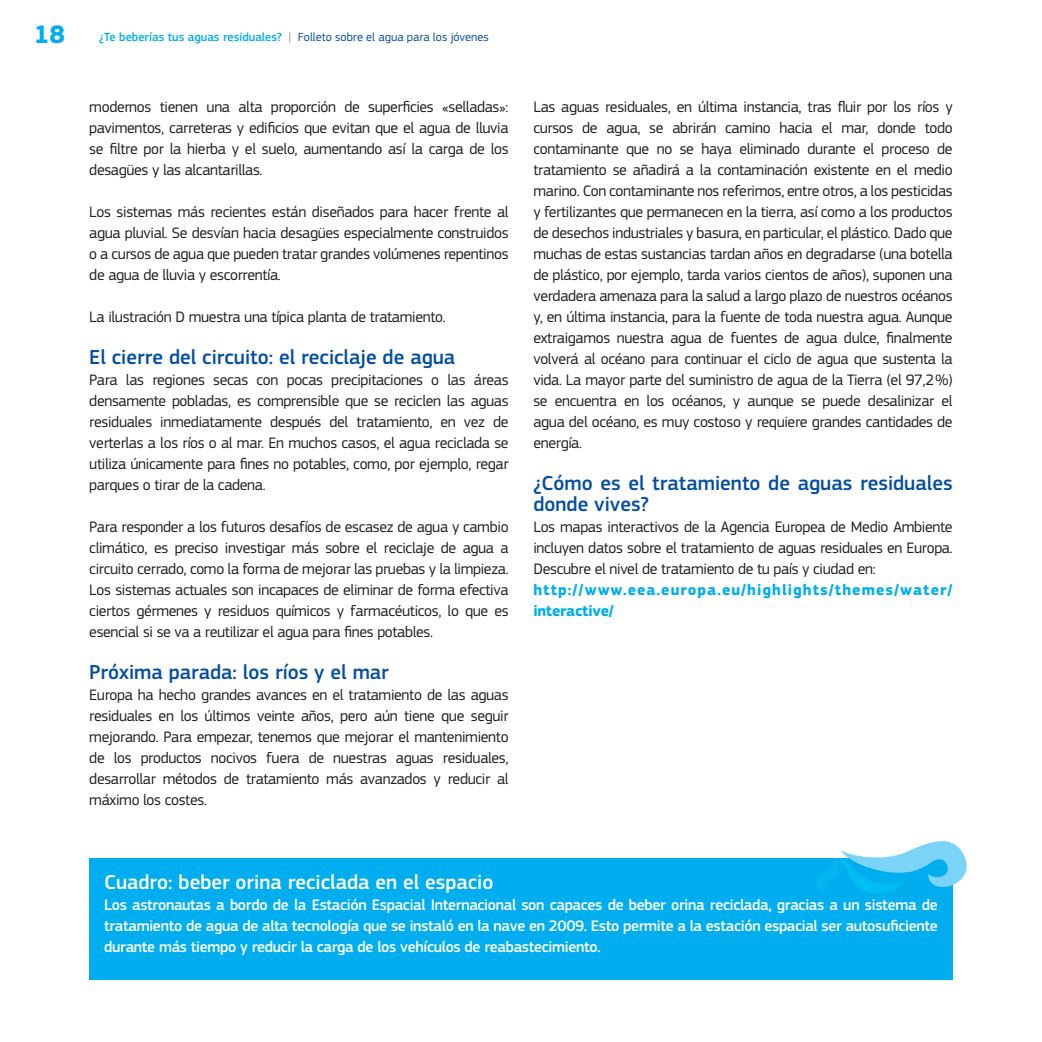
<style>
.page{position:relative;width:1042px;height:1042px;background:#fff}
.page>*{position:absolute;margin:0;border:0;box-sizing:border-box;transform-origin:0 0}
.t1{font:700 26.25px "EC Square Sans Pro";color:#00aeef}
.t2{font:500 21px/21px "EC Square Sans Pro";color:#034ea2}
.t3{font:500 21px "EC Square Sans Pro";color:#fff}
.t4{font:15.75px/21px "EC Square Sans Pro";letter-spacing:-.02em;color:#231f20;text-align:justify}
.t5{font:500 15.75px/21px "EC Square Sans Pro";letter-spacing:-.02em;color:#fff;text-align:justify}
.t6{font:700 15.75px/21px "EC Square Sans Pro";letter-spacing:.065em;color:#00aeef}
.t7{font:12.25px "EC Square Sans Pro";color:#034ea2}
.s1{font-weight:500;color:#00aeef}
.s2{color:#808285}
</style>
<div class="page">
<div style="left:89px;top:858px;width:863px;height:121px;background:#00aeef"></div>
<svg style="left:839px;top:841px;width:128px;height:53px"></svg>
<h1 class="t1" style="left:34px;top:24px;width:33px">18</h1>
<p class="t7" style="left:99px;top:32px;width:391px"><span class="s1">¿Te beberías tus aguas residuales?</span> <span class="s2">|</span> Folleto sobre el agua para los jóvenes</p>
<p class="t4" style="left:89px;top:98px;width:421px">modernos tienen una alta proporción de superficies «selladas»: pavimentos, carreteras y edificios que evitan que el agua de lluvia se filtre por la hierba y el suelo, aumentando así la carga de los desagües y las alcantarillas.</p>
<p class="t4" style="left:89px;top:203px;width:421px">Los sistemas más recientes están diseñados para hacer frente al agua pluvial. Se desvían hacia desagües especialmente construidos o a cursos de agua que pueden tratar grandes volúmenes repentinos de agua de lluvia y escorrentía.</p>
<p class="t4" style="left:89px;top:308px;width:358px">La ilustración D muestra una típica planta de tratamiento.</p>
<h2 class="t2" style="left:89px;top:349px;width:367px">El cierre del circuito: el reciclaje de agua</h2>
<p class="t4" style="left:89px;top:371px;width:421px">Para las regiones secas con pocas precipitaciones o las áreas densamente pobladas, es comprensible que se reciclen las aguas residuales inmediatamente después del tratamiento, en vez de verterlas a los ríos o al mar. En muchos casos, el agua reciclada se utiliza únicamente para fines no potables, como, por ejemplo, regar parques o tirar de la cadena.</p>
<p class="t4" style="left:89px;top:518px;width:421px">Para responder a los futuros desafíos de escasez de agua y cambio climático, es preciso investigar más sobre el reciclaje de agua a circuito cerrado, como la forma de mejorar las pruebas y la limpieza.<br>Los sistemas actuales son incapaces de eliminar de forma efectiva ciertos gérmenes y residuos químicos y farmacéuticos, lo que es esencial si se va a reutilizar el agua para fines potables.</p>
<h2 class="t2" style="left:89px;top:664px;width:301px">Próxima parada: los ríos y el mar</h2>
<p class="t4" style="left:89px;top:686px;width:421px">Europa ha hecho grandes avances en el tratamiento de las aguas residuales en los últimos veinte años, pero aún tiene que seguir mejorando. Para empezar, tenemos que mejorar el mantenimiento de los productos nocivos fuera de nuestras aguas residuales, desarrollar métodos de tratamiento más avanzados y reducir al máximo los costes.</p>
<p class="t4" style="left:533px;top:98px;width:421px">Las aguas residuales, en última instancia, tras fluir por los ríos y cursos de agua, se abrirán camino hacia el mar, donde todo contaminante que no se haya eliminado durante el proceso de tratamiento se añadirá a la contaminación existente en el medio marino. Con contaminante nos referimos, entre otros, a los pesticidas y fertilizantes que permanecen en la tierra, así como a los productos de desechos industriales y basura, en particular, el plástico. Dado que muchas de estas sustancias tardan años en degradarse (una botella de plástico, por ejemplo, tarda varios cientos de años), suponen una verdadera amenaza para la salud a largo plazo de nuestros océanos y, en última instancia, para la fuente de toda nuestra agua. Aunque extraigamos nuestra agua de fuentes de agua dulce, finalmente volverá al océano para continuar el ciclo de agua que sustenta la vida. La mayor parte del suministro de agua de la Tierra (el 97,2 %) se encuentra en los océanos, y aunque se puede desalinizar el agua del océano, es muy costoso y requiere grandes cantidades de energía.</p>
<h2 class="t2" style="left:533px;top:475px;width:421px">¿Cómo es el tratamiento de aguas residuales donde vives?</h2>
<p class="t4" style="left:533px;top:518px;width:421px">Los mapas interactivos de la Agencia Europea de Medio Ambiente incluyen datos sobre el tratamiento de aguas residuales en Europa.<br>Descubre el nivel de tratamiento de tu país y ciudad en:</p>
<p class="t6" style="left:533px;top:581px;width:421px">http://www.eea.europa.eu/highlights/themes/water/ interactive/</p>
<h2 class="t3" style="left:104px;top:873px;width:391px">Cuadro: beber orina reciclada en el espacio</h2>
<p class="t5" style="left:104px;top:895px;width:835px">Los astronautas a bordo de la Estación Espacial Internacional son capaces de beber orina reciclada, gracias a un sistema de tratamiento de agua de alta tecnología que se instaló en la nave en 2009. Esto permite a la estación espacial ser autosuficiente durante más tiempo y reducir la carga de los vehículos de reabastecimiento.</p>
</div>
